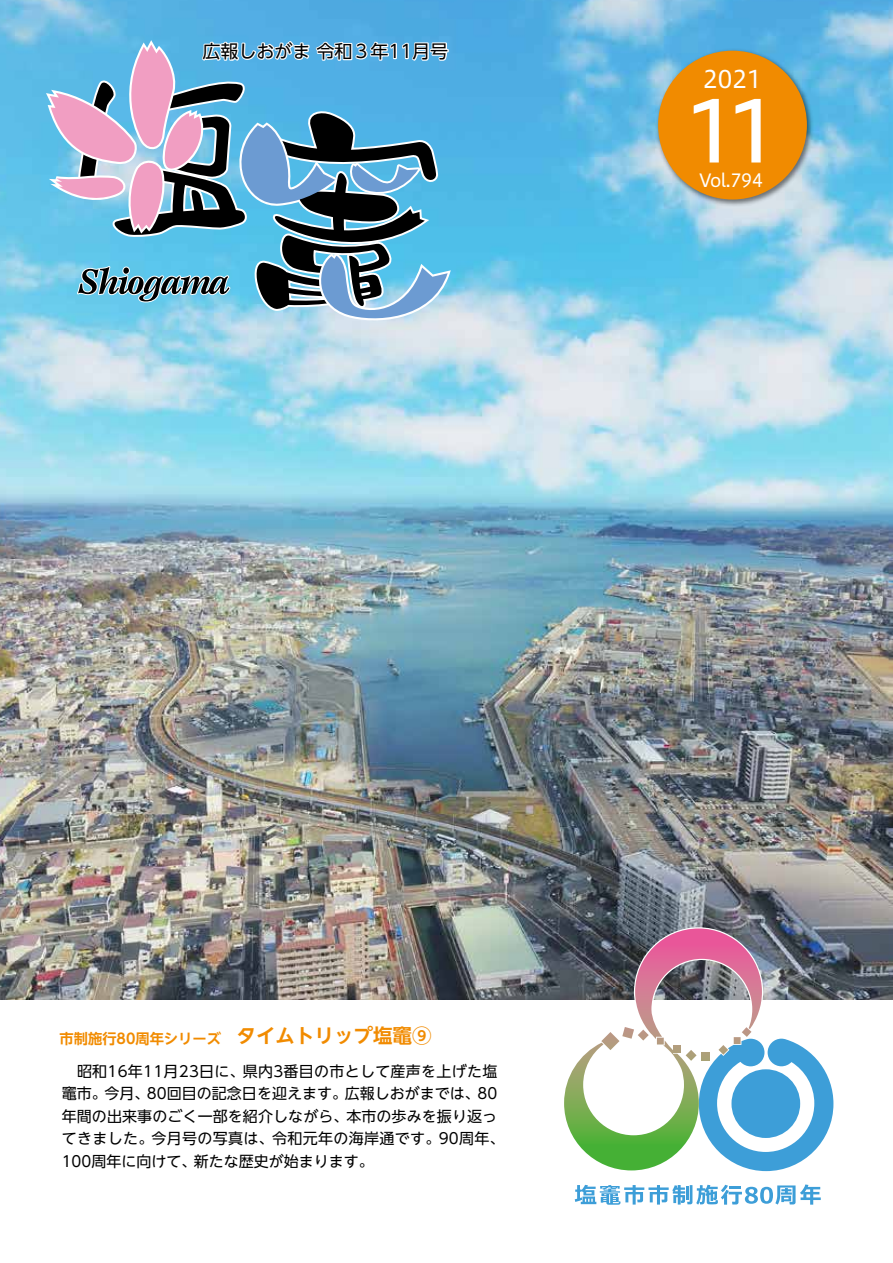
<style>
.page{position:relative;width:893px;height:1263px;background:#fff}
.page>*{position:absolute;margin:0;border:0;box-sizing:border-box;transform-origin:0 0}
.t1{font:84px "Hiragino UD Sans Std N W5";color:#fff}
.t2{font:24px "Hiragino UD Sans Std N W4";color:#fff}
.t3{font:18px "UD Shin Go NT Pro";color:#000}
.t4{font:18px "Hiragino UD Sans Std W4";letter-spacing:-.04em;color:#fff}
.t5{font:15px/22.5px "UD Shin Go NT Pro";letter-spacing:.005em;color:#000}
.t6{font:700 14.25px "UD Shin Go NT Pro De";color:#f18b00}
.s1{font-size:19.5px}
</style>
<div class="page">
<img style="left:0;top:0;width:893px;height:999px">
<svg style="left:46px;top:39px;width:405px;height:284px;background:#6fa0bf"></svg>
<img style="left:654px;top:46px;width:161px;height:162px">
<div style="left:658px;top:51px;width:149px;height:148px;background:#f18b00;border-radius:50%"></div>
<svg style="left:574px;top:1184px;width:247px;height:21px"></svg>
<svg style="left:562px;top:926px;width:283px;height:246px"></svg>
<p class="t3" style="left:203px;top:37px;width:247px">広報しおがま 令和３年11月号</p>
<h2 class="t2" style="left:703px;top:60px;width:60px">2021</h2>
<h1 class="t1" style="left:686px;top:67px;width:94px">11</h1>
<p class="t4" style="left:699px;top:167px;width:66px">Vol.794</p>
<p class="t6" style="left:60px;top:1027px;width:373px">市制施行80周年シリーズ <span class="s1">タイムトリップ塩竈⑨</span></p>
<p class="t5" style="left:62px;top:1059px;width:445px">　昭和16年11月23日に、県内3番目の市として産声を上げた塩竈市。今月、80回目の記念日を迎えます。広報しおがまでは、80年間の出来事のごく一部を紹介しながら、本市の歩みを振り返ってきました。今月号の写真は、令和元年の海岸通です。90周年、100周年に向けて、新たな歴史が始まります。</p>
</div>
